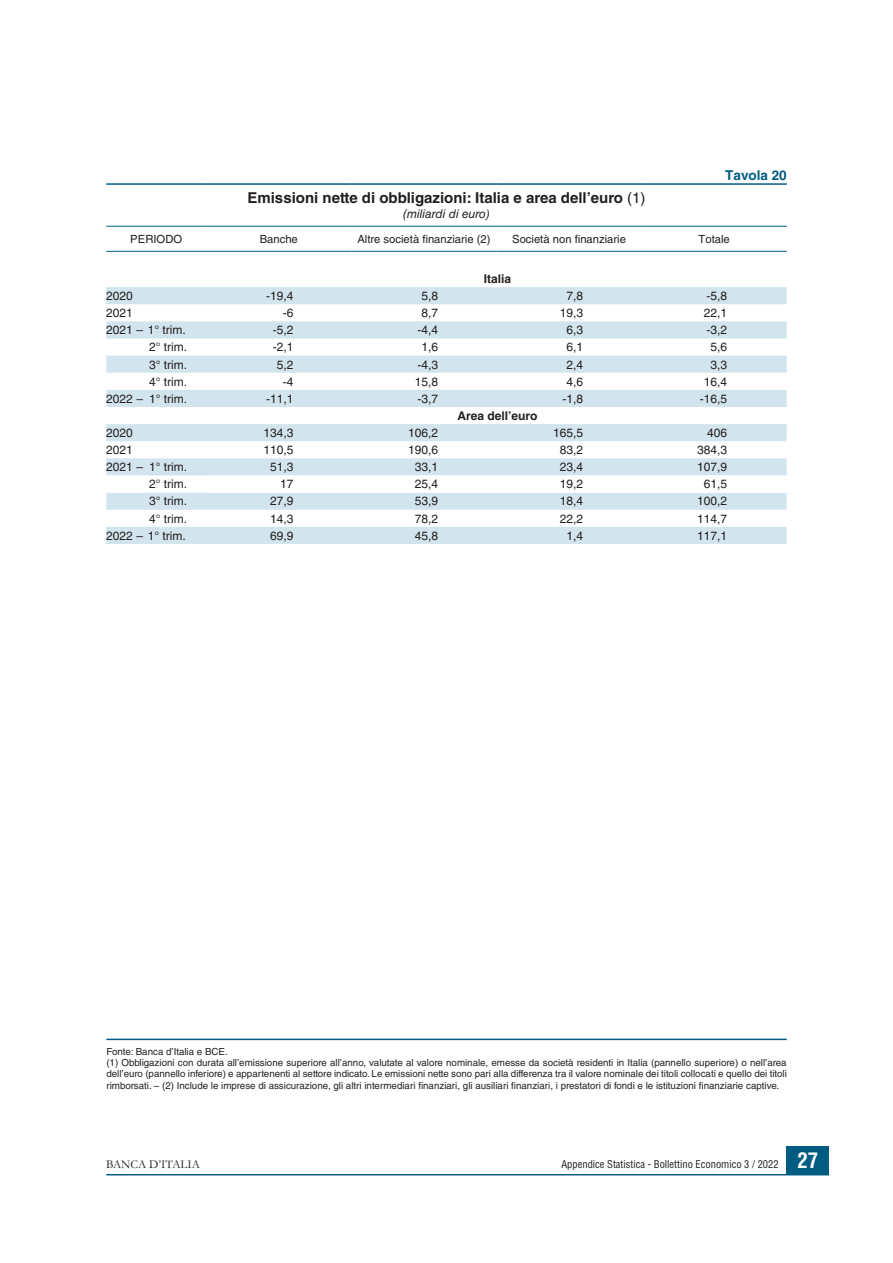
<style>
.page{position:relative;width:893px;height:1263px;background:#fff}
.page>*{position:absolute;margin:0;border:0;box-sizing:border-box;transform-origin:0 0}
.BE_APPENDIX_-_Titolo{font:700 15px "Helvetica LT Std";color:#231f20}
.Tavola__numero{font:700 13.5px "Helvetica LT Std";color:#005c81}
.Colonnino{font:12px "Helvetica LT Std";color:#231f20}
.BE_APPENDIX_-_Numeri{font:12px "Helvetica LT Std";color:#231f20}
.t1{font:700 12px "Helvetica LT Std";color:#231f20}
.BE_APPENDIX_-_Sottot{font:italic 12px "Helvetica LT Std";color:#231f20}
.t2{font:12px "Garamond";color:#231f20}
.BE_TAVOLA-_Testatina{font:11.25px "Helvetica LT Std";color:#231f20}
.Testatina{font:11.25px "Helvetica LT Std";color:#231f20}
.t3{font:condensed 10.5px "Helvetica LT Std";color:#231f20}
.Nota{font:9.75px/11.2px "Helvetica LT Std";color:#231f20;text-align:justify}
.s1{font-weight:400}
.s2{font-weight:700;font-size:21px;color:#fff}
</style>
<div class="page">
<div style="left:787px;top:1146px;width:42px;height:29px;background:#005c81"></div>
<hr style="left:106px;top:1174px;width:723px;height:1px;background:#005c81">
<hr style="left:106px;top:183px;width:100px;height:2px;background:#005c81">
<hr style="left:206px;top:183px;width:145px;height:2px;background:#005c81">
<hr style="left:351px;top:183px;width:145px;height:2px;background:#005c81">
<hr style="left:496px;top:183px;width:146px;height:2px;background:#005c81">
<hr style="left:642px;top:183px;width:145px;height:2px;background:#005c81">
<hr style="left:106px;top:226px;width:100px;height:1px;background:#005c81">
<hr style="left:206px;top:226px;width:145px;height:1px;background:#005c81">
<hr style="left:351px;top:226px;width:145px;height:1px;background:#005c81">
<hr style="left:496px;top:226px;width:146px;height:1px;background:#005c81">
<hr style="left:642px;top:226px;width:145px;height:1px;background:#005c81">
<hr style="left:351px;top:251px;width:145px;height:1px;background:#005c81">
<hr style="left:106px;top:251px;width:100px;height:1px;background:#005c81">
<hr style="left:206px;top:251px;width:145px;height:1px;background:#005c81">
<hr style="left:496px;top:251px;width:146px;height:1px;background:#005c81">
<hr style="left:642px;top:251px;width:145px;height:1px;background:#005c81">
<svg style="left:106px;top:287px;width:681px;height:257px;fill:#d2e4ee"></svg>
<svg style="left:106px;top:475px;width:681px;height:18px"></svg>
<div style="left:353px;top:527px;width:434px;height:17px;background:#d2e4ee"></div>
<hr style="left:106px;top:1038px;width:681px;height:2px;background:#005c81">
<h1 class="BE_APPENDIX_-_Titolo" style="left:247px;top:189px;width:400px">Emissioni nette di obbligazioni: Italia e area dell’euro <span class="s1">(1)</span></h1>
<h1 class="BE_APPENDIX_-_Sottot" style="left:403px;top:207px;width:88px">(miliardi di euro)</h1>
<p class="Tavola__numero" style="left:725px;top:167px;width:63px">Tavola 20</p>
<p class="Testatina" style="left:130px;top:232px;width:53px">PERIODO</p>
<p class="BE_TAVOLA-_Testatina" style="left:260px;top:232px;width:40px">Banche</p>
<p class="BE_TAVOLA-_Testatina" style="left:357px;top:232px;width:135px">Altre società finanziarie (2)</p>
<p class="BE_TAVOLA-_Testatina" style="left:512px;top:232px;width:115px">Società non finanziarie</p>
<p class="BE_TAVOLA-_Testatina" style="left:699px;top:232px;width:33px">Totale</p>
<p class="t1" style="left:484px;top:271px;width:29px">Italia</p>
<p class="Colonnino" style="left:106px;top:289px;width:28px">2020</p>
<p class="BE_APPENDIX_-_Numeri" style="left:266px;top:289px;width:29px">-19,4</p>
<p class="BE_APPENDIX_-_Numeri" style="left:422px;top:289px;width:18px">5,8</p>
<p class="BE_APPENDIX_-_Numeri" style="left:566px;top:289px;width:18px">7,8</p>
<p class="BE_APPENDIX_-_Numeri" style="left:706px;top:289px;width:22px">-5,8</p>
<p class="Colonnino" style="left:106px;top:306px;width:28px">2021</p>
<p class="BE_APPENDIX_-_Numeri" style="left:283px;top:306px;width:12px">-6</p>
<p class="BE_APPENDIX_-_Numeri" style="left:422px;top:306px;width:18px">8,7</p>
<p class="BE_APPENDIX_-_Numeri" style="left:560px;top:306px;width:25px">19,3</p>
<p class="Colonnino" style="left:704px;top:306px;width:25px">22,1</p>
<p class="Colonnino" style="left:106px;top:323px;width:81px">2021 – 1° trim.</p>
<p class="Colonnino" style="left:273px;top:323px;width:22px">-5,2</p>
<p class="Colonnino" style="left:418px;top:323px;width:22px">-4,4</p>
<p class="Colonnino" style="left:566px;top:323px;width:18px">6,3</p>
<p class="Colonnino" style="left:706px;top:323px;width:22px">-3,2</p>
<p class="Colonnino" style="left:149px;top:340px;width:40px">2° trim.</p>
<p class="BE_APPENDIX_-_Numeri" style="left:273px;top:340px;width:22px">-2,1</p>
<p class="BE_APPENDIX_-_Numeri" style="left:422px;top:340px;width:18px">1,6</p>
<p class="BE_APPENDIX_-_Numeri" style="left:566px;top:340px;width:18px">6,1</p>
<p class="BE_APPENDIX_-_Numeri" style="left:710px;top:340px;width:18px">5,6</p>
<p class="Colonnino" style="left:149px;top:357px;width:40px">3° trim.</p>
<p class="BE_APPENDIX_-_Numeri" style="left:277px;top:357px;width:18px">5,2</p>
<p class="BE_APPENDIX_-_Numeri" style="left:418px;top:357px;width:22px">-4,3</p>
<p class="BE_APPENDIX_-_Numeri" style="left:566px;top:357px;width:18px">2,4</p>
<p class="BE_APPENDIX_-_Numeri" style="left:710px;top:357px;width:18px">3,3</p>
<p class="Colonnino" style="left:149px;top:374px;width:40px">4° trim.</p>
<p class="Colonnino" style="left:283px;top:374px;width:12px">-4</p>
<p class="Colonnino" style="left:415px;top:374px;width:25px">15,8</p>
<p class="Colonnino" style="left:566px;top:374px;width:18px">4,6</p>
<p class="Colonnino" style="left:704px;top:374px;width:25px">16,4</p>
<p class="Colonnino" style="left:106px;top:392px;width:38px">2022 –</p>
<p class="Colonnino" style="left:149px;top:392px;width:40px">1° trim.</p>
<p class="BE_APPENDIX_-_Numeri" style="left:266px;top:392px;width:29px">-11,1</p>
<p class="Colonnino" style="left:418px;top:392px;width:22px">-3,7</p>
<p class="Colonnino" style="left:562px;top:392px;width:22px">-1,8</p>
<p class="Colonnino" style="left:700px;top:392px;width:29px">-16,5</p>
<p class="t1" style="left:457px;top:408px;width:82px">Area dell’euro</p>
<p class="Colonnino" style="left:106px;top:426px;width:28px">2020</p>
<p class="BE_APPENDIX_-_Numeri" style="left:263px;top:426px;width:32px">134,3</p>
<p class="BE_APPENDIX_-_Numeri" style="left:408px;top:426px;width:32px">106,2</p>
<p class="BE_APPENDIX_-_Numeri" style="left:553px;top:426px;width:32px">165,5</p>
<p class="BE_APPENDIX_-_Numeri" style="left:707px;top:426px;width:22px">406</p>
<p class="Colonnino" style="left:106px;top:443px;width:28px">2021</p>
<p class="BE_APPENDIX_-_Numeri" style="left:263px;top:443px;width:32px">110,5</p>
<p class="BE_APPENDIX_-_Numeri" style="left:408px;top:443px;width:32px">190,6</p>
<p class="BE_APPENDIX_-_Numeri" style="left:560px;top:443px;width:25px">83,2</p>
<p class="BE_APPENDIX_-_Numeri" style="left:697px;top:443px;width:32px">384,3</p>
<p class="Colonnino" style="left:106px;top:460px;width:38px">2021 –</p>
<p class="Colonnino" style="left:149px;top:460px;width:40px">1° trim.</p>
<p class="BE_APPENDIX_-_Numeri" style="left:270px;top:460px;width:25px">51,3</p>
<p class="BE_APPENDIX_-_Numeri" style="left:415px;top:460px;width:25px">33,1</p>
<p class="BE_APPENDIX_-_Numeri" style="left:560px;top:460px;width:25px">23,4</p>
<p class="BE_APPENDIX_-_Numeri" style="left:697px;top:460px;width:32px">107,9</p>
<p class="Colonnino" style="left:149px;top:477px;width:40px">2° trim.</p>
<p class="BE_APPENDIX_-_Numeri" style="left:280px;top:477px;width:15px">17</p>
<p class="BE_APPENDIX_-_Numeri" style="left:415px;top:477px;width:25px">25,4</p>
<p class="BE_APPENDIX_-_Numeri" style="left:560px;top:477px;width:25px">19,2</p>
<p class="BE_APPENDIX_-_Numeri" style="left:704px;top:477px;width:25px">61,5</p>
<p class="Colonnino" style="left:149px;top:494px;width:40px">3° trim.</p>
<p class="BE_APPENDIX_-_Numeri" style="left:270px;top:494px;width:25px">27,9</p>
<p class="BE_APPENDIX_-_Numeri" style="left:415px;top:494px;width:25px">53,9</p>
<p class="BE_APPENDIX_-_Numeri" style="left:560px;top:494px;width:25px">18,4</p>
<p class="BE_APPENDIX_-_Numeri" style="left:697px;top:494px;width:32px">100,2</p>
<p class="Colonnino" style="left:149px;top:511px;width:40px">4° trim.</p>
<p class="Colonnino" style="left:270px;top:511px;width:25px">14,3</p>
<p class="Colonnino" style="left:415px;top:511px;width:25px">78,2</p>
<p class="Colonnino" style="left:560px;top:511px;width:25px">22,2</p>
<p class="Colonnino" style="left:697px;top:511px;width:32px">114,7</p>
<p class="Colonnino" style="left:106px;top:528px;width:81px">2022 – 1° trim.</p>
<p class="BE_APPENDIX_-_Numeri" style="left:270px;top:528px;width:25px">69,9</p>
<p class="BE_APPENDIX_-_Numeri" style="left:415px;top:528px;width:25px">45,8</p>
<p class="BE_APPENDIX_-_Numeri" style="left:566px;top:528px;width:18px">1,4</p>
<p class="BE_APPENDIX_-_Numeri" style="left:697px;top:528px;width:32px">117,1</p>
<p class="Nota" style="left:106px;top:1046px;width:123px">Fonte: Banca d’Italia e BCE.</p>
<p class="Nota" style="left:106px;top:1057px;width:682px">(1) Obbligazioni con durata all’emissione superiore all’anno, valutate al valore nominale, emesse da società residenti in Italia (pannello superiore) o nell’area dell’euro (pannello inferiore) e appartenenti al settore indicato. Le emissioni nette sono pari alla differenza tra il valore nominale dei titoli collocati e quello dei titoli rimborsati. – (2) Include le imprese di assicurazione, gli altri intermediari finanziari, gli ausiliari finanziari, i prestatori di fondi e le istituzioni finanziarie captive.</p>
<p class="t2" style="left:106px;top:1156px;width:95px">BANCA D’ITALIA</p>
<p class="t3" style="left:561px;top:1158px;width:258px">Appendice Statistica - Bollettino Economico 3 / 2022 <span class="s2">27</span></p>
</div>
